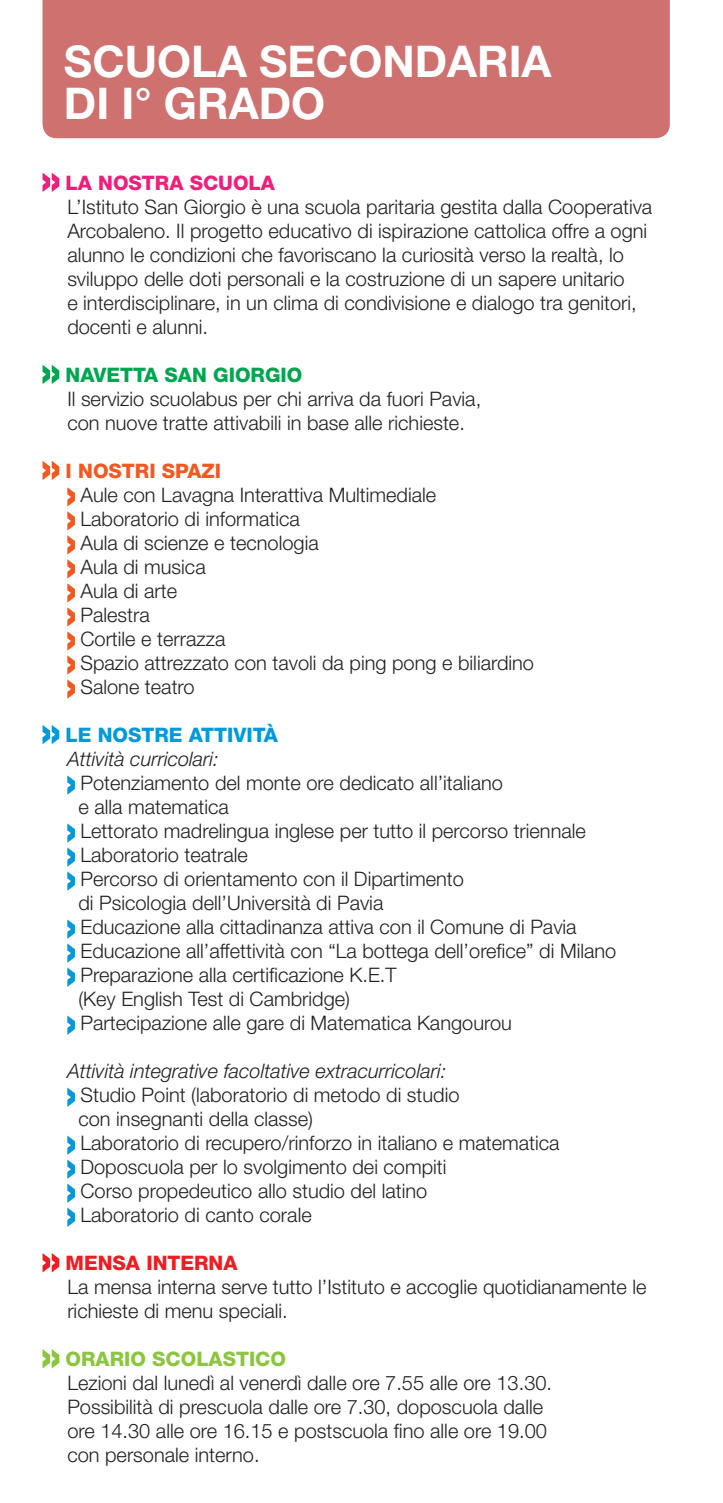
<style>
.page{position:relative;width:723px;height:1503px;background:#fff}
.page>*{position:absolute;margin:0;border:0;box-sizing:border-box;transform-origin:0 0}
.t1{font:700 43.75px "Helvetica Neue LT Std";color:#fff}
.t2{font:300 20px/24px "Helvetica Neue LT Std";color:#231f20}
.t3{font:italic 300 20px "Helvetica Neue LT Std";color:#231f20}
.t4{font:800 20px "Helvetica Neue LT Std";color:#00a54f}
.t5{font:800 20px "Helvetica Neue LT Std";color:#0099da}
.t6{font:800 20px "Helvetica Neue LT Std";color:#8bc63e}
.t7{font:800 20px "Helvetica Neue LT Std";color:#ee1e7b}
.t8{font:800 20px "Helvetica Neue LT Std";color:#f15921}
.t9{font:800 20px "Helvetica Neue LT Std";color:#ee1d23}
</style>
<div class="page">
<svg style="left:43px;top:173px;width:16px;height:19px"></svg>
<svg style="left:43px;top:365px;width:16px;height:19px"></svg>
<svg style="left:43px;top:461px;width:16px;height:19px"></svg>
<svg style="left:67px;top:487px;width:8px;height:211px"></svg>
<svg style="left:43px;top:725px;width:16px;height:19px"></svg>
<svg style="left:67px;top:775px;width:8px;height:19px"></svg>
<svg style="left:67px;top:823px;width:8px;height:67px"></svg>
<svg style="left:67px;top:919px;width:8px;height:67px"></svg>
<svg style="left:67px;top:1015px;width:8px;height:19px"></svg>
<svg style="left:67px;top:1087px;width:8px;height:19px"></svg>
<svg style="left:67px;top:1135px;width:8px;height:91px"></svg>
<svg style="left:43px;top:1253px;width:16px;height:19px"></svg>
<svg style="left:43px;top:1349px;width:16px;height:19px"></svg>
<div style="left:43px;top:0;width:627px;height:138px;background:#ce716f"></div>
<p class="t1" style="left:64px;top:35px;width:489px">SCUOLA SECONDARIA</p>
<p class="t1" style="left:64px;top:76px;width:263px">DI I° GRADO</p>
<p class="t7" style="left:66px;top:170px;width:211px">LA NOSTRA SCUOLA</p>
<p class="t2" style="left:67px;top:194px;width:586px">L’Istituto San Giorgio è una scuola paritaria gestita dalla Cooperativa Arcobaleno. Il progetto educativo di ispirazione cattolica offre a ogni alunno le condizioni che favoriscano la curiosità verso la realtà, lo sviluppo delle doti personali e la costruzione di un sapere unitario<br>e interdisciplinare, in un clima di condivisione e dialogo tra genitori, docenti e alunni.</p>
<p class="t4" style="left:66px;top:362px;width:238px">NAVETTA SAN GIORGIO</p>
<p class="t2" style="left:67px;top:386px;width:415px">Il servizio scuolabus per chi arriva da fuori Pavia,</p>
<p class="t2" style="left:67px;top:410px;width:399px">con nuove tratte attivabili in base alle richieste.</p>
<p class="t8" style="left:66px;top:458px;width:157px">I NOSTRI SPAZI</p>
<p class="t2" style="left:80px;top:482px;width:357px">Aule con Lavagna Interattiva Multimediale</p>
<p class="t2" style="left:80px;top:506px;width:221px">Laboratorio di informatica</p>
<p class="t2" style="left:80px;top:530px;width:240px">Aula di scienze e tecnologia</p>
<p class="t2" style="left:80px;top:554px;width:127px">Aula di musica</p>
<p class="t2" style="left:80px;top:578px;width:98px">Aula di arte</p>
<p class="t2" style="left:80px;top:602px;width:71px">Palestra</p>
<p class="t2" style="left:80px;top:626px;width:146px">Cortile e terrazza</p>
<p class="t2" style="left:80px;top:650px;width:455px">Spazio attrezzato con tavoli da ping pong e biliardino</p>
<p class="t2" style="left:80px;top:674px;width:116px">Salone teatro</p>
<p class="t5" style="left:66px;top:722px;width:214px">LE NOSTRE ATTIVITÀ</p>
<p class="t3" style="left:67px;top:746px;width:153px">Attività curricolari:</p>
<p class="t2" style="left:80px;top:770px;width:424px">Potenziamento del monte ore dedicato all’italiano</p>
<p class="t2" style="left:78px;top:794px;width:152px">e alla matematica</p>
<p class="t2" style="left:80px;top:818px;width:507px">Lettorato madrelingua inglese per tutto il percorso triennale</p>
<p class="t2" style="left:80px;top:842px;width:169px">Laboratorio teatrale</p>
<p class="t2" style="left:80px;top:866px;width:385px">Percorso di orientamento con il Dipartimento</p>
<p class="t2" style="left:78px;top:890px;width:306px">di Psicologia dell’Università di Pavia</p>
<p class="t2" style="left:80px;top:914px;width:498px">Educazione alla cittadinanza attiva con il Comune di Pavia</p>
<p class="t2" style="left:80px;top:938px;width:537px">Educazione all’affettività con “La bottega dell’orefice” di Milano</p>
<p class="t2" style="left:80px;top:962px;width:318px">Preparazione alla certificazione K.E.T</p>
<p class="t2" style="left:78px;top:986px;width:273px">(Key English Test di Cambridge)</p>
<p class="t2" style="left:80px;top:1010px;width:433px">Partecipazione alle gare di Matematica Kangourou</p>
<p class="t3" style="left:67px;top:1058px;width:380px">Attività integrative facoltative extracurricolari:</p>
<p class="t2" style="left:80px;top:1082px;width:380px">Studio Point (laboratorio di metodo di studio</p>
<p class="t2" style="left:78px;top:1106px;width:236px">con insegnanti della classe)</p>
<p class="t2" style="left:80px;top:1130px;width:481px">Laboratorio di recupero/rinforzo in italiano e matematica</p>
<p class="t2" style="left:80px;top:1154px;width:367px">Doposcuola per lo svolgimento dei compiti</p>
<p class="t2" style="left:80px;top:1178px;width:348px">Corso propedeutico allo studio del latino</p>
<p class="t2" style="left:80px;top:1202px;width:233px">Laboratorio di canto corale</p>
<p class="t9" style="left:66px;top:1250px;width:173px">MENSA INTERNA</p>
<p class="t2" style="left:67px;top:1274px;width:580px">La mensa interna serve tutto l’Istituto e accoglie quotidianamente le richieste di menu speciali.</p>
<p class="t6" style="left:66px;top:1346px;width:222px">ORARIO SCOLASTICO</p>
<p class="t2" style="left:67px;top:1370px;width:486px">Lezioni dal lunedì al venerdì dalle ore 7.55 alle ore 13.30.</p>
<p class="t2" style="left:67px;top:1394px;width:477px">Possibilità di prescuola dalle ore 7.30, doposcuola dalle</p>
<p class="t2" style="left:67px;top:1418px;width:481px">ore 14.30 alle ore 16.15 e postscuola fino alle ore 19.00</p>
<p class="t2" style="left:67px;top:1442px;width:194px">con personale interno.</p>
</div>
